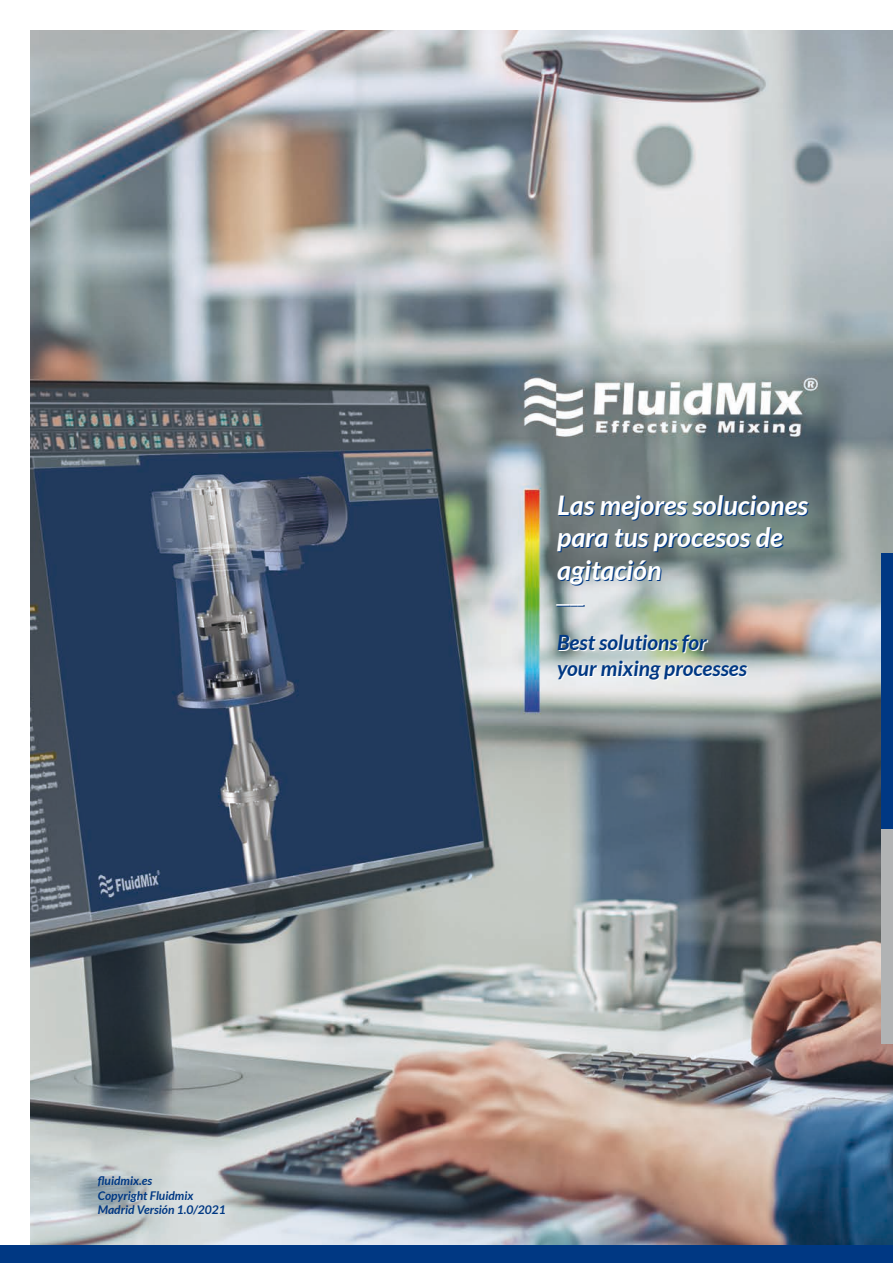
<style>
.page{position:relative;width:893px;height:1263px;background:#fff}
.page>*{position:absolute;margin:0;border:0;box-sizing:border-box;transform-origin:0 0}
.t1{font:italic 700 27px/32.4px "Lato";color:#fff}
.t2{font:italic 700 21px/25.2px "Lato";color:#003883}
.t3{font:italic 700 18.9px "Lato";color:#fff}
.t4{font:italic 700 12px/14.4px "Lato";color:#003883}
</style>
<div class="page">
<img style="left:30px;top:30px;width:863px;height:1216px">
<div style="left:0;top:1246px;width:893px;height:17px;background:#003883"></div>
<div style="left:881px;top:553px;width:12px;height:276px;background:#003883"></div>
<div style="left:881px;top:829px;width:12px;height:215px;background:#b1b3b4"></div>
<p class="t4" style="left:98px;top:1174px;width:129px">fluidmix.es<br>Copyright Fluidmix<br>Madrid Versión 1.0/2021</p>
<h1 class="t1" style="left:557px;top:489px;width:253px">Las mejores soluciones para tus procesos de agitación</h1>
<h3 class="t3" style="left:557px;top:585px;width:29px">____</h3>
<h2 class="t2" style="left:557px;top:631px;width:192px">Best solutions for your mixing processes</h2>
</div>
